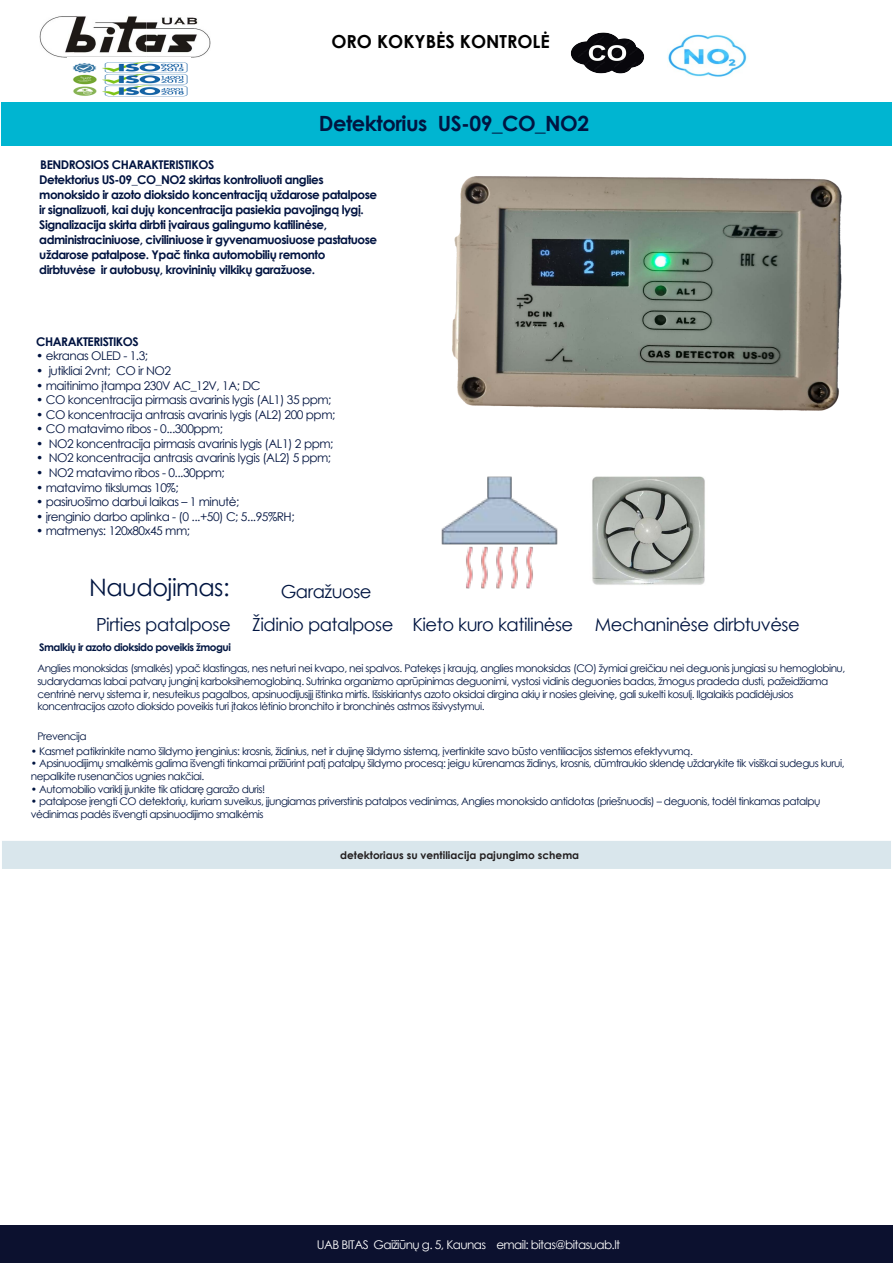
<style>
.page{position:relative;width:893px;height:1263px;background:#fff}
.page>*{position:absolute;margin:0;border:0;box-sizing:border-box;transform-origin:0 0}
.t1{font:24px "Century Gothic";letter-spacing:-.02em;color:#001541}
.t2{font:700 21px "Century Gothic";letter-spacing:-.025em;color:#001541}
.t3{font:18px/32.8px "Century Gothic";letter-spacing:-.025em;color:#001541}
.t4{font:700 18px "Century Gothic";color:#000}
.t5{font:12px "Century Gothic";letter-spacing:-.04em;color:#001340}
.t6{font:700 12px/15px "Century Gothic";letter-spacing:-.04em;color:#001340}
.t7{font:12px "Century Gothic";letter-spacing:-.05em;color:#fff}
.t8{font:10.5px/12.6px "Century Gothic";letter-spacing:-.045em;color:#001541}
.t9{font:700 10.5px "Century Gothic";color:#221e1f}
.t10{font:700 10.5px "Century Gothic";letter-spacing:-.045em;color:#001541}
.s1{font-weight:700}
</style>
<div class="page">
<div style="left:0;top:1226px;width:893px;height:37px;background:#0c112f"></div>
<div style="left:1px;top:102px;width:891px;height:44px;background:#00b5d1"></div>
<div style="left:2px;top:841px;width:889px;height:28px;background:#d9e6ec"></div>
<img style="left:40px;top:16px;width:170px;height:41px">
<img style="left:72px;top:61px;width:116px;height:36px">
<img style="left:441px;top:526px;width:117px;height:63px">
<img style="left:570px;top:32px;width:75px;height:42px">
<img style="left:592px;top:526px;width:113px;height:59px">
<img style="left:668px;top:34px;width:79px;height:43px">
<img style="left:446px;top:176px;width:396px;height:350px">
<h3 class="t4" style="left:331px;top:28px;width:220px">ORO KOKYBĖS KONTROLĖ</h3>
<h2 class="t2" style="left:319px;top:108px;width:272px">Detektorius US-09_CO_NO2</h2>
<p class="t6" style="left:39px;top:157px;width:339px">BENDROSIOS CHARAKTERISTIKOS<br>Detektorius US-09_CO_NO2 skirtas kontroliuoti anglies monoksido ir azoto dioksido koncentraciją uždarose patalpose ir signalizuoti, kai dujų koncentracija pasiekia pavojingą lygį.<br>Signalizacija skirta dirbti įvairaus galingumo katilinėse, administraciniuose, civiliniuose ir gyvenamuosiuose pastatuose uždarose patalpose. Ypač tinka automobilių remonto dirbtuvėse ir autobusų, krovininių vilkikų garažuose.</p>
<p class="t6" style="left:36px;top:333px;width:104px">CHARAKTERISTIKOS</p>
<p class="t5" style="left:36px;top:348px;width:113px"><span class="s1">•</span> ekranas OLED - 1.3;</p>
<p class="t5" style="left:36px;top:362px;width:136px"><span class="s1">•</span> jutikliai 2vnt; CO ir NO2</p>
<p class="t5" style="left:36px;top:377px;width:226px"><span class="s1">•</span> maitinimo įtampa 230V AC_12V, 1A; DC</p>
<p class="t5" style="left:36px;top:391px;width:297px"><span class="s1">•</span> CO koncentracija pirmasis avarinis lygis (AL1) 35 ppm;</p>
<p class="t5" style="left:36px;top:406px;width:301px"><span class="s1">•</span> CO koncentracija antrasis avarinis lygis (AL2) 200 ppm;</p>
<p class="t5" style="left:36px;top:421px;width:188px"><span class="s1">•</span> CO matavimo ribos - 0...300ppm;</p>
<p class="t5" style="left:36px;top:435px;width:299px"><span class="s1">•</span> NO2 koncentracija pirmasis avarinis lygis (AL1) 2 ppm;</p>
<p class="t5" style="left:36px;top:450px;width:297px"><span class="s1">•</span> NO2 koncentracija antrasis avarinis lygis (AL2) 5 ppm;</p>
<p class="t5" style="left:36px;top:464px;width:190px"><span class="s1">•</span> NO2 matavimo ribos - 0...30ppm;</p>
<p class="t5" style="left:36px;top:479px;width:144px"><span class="s1">•</span> matavimo tikslumas 10%;</p>
<p class="t5" style="left:36px;top:493px;width:205px"><span class="s1">•</span> pasiruošimo darbui laikas – 1 minutė;</p>
<p class="t5" style="left:36px;top:508px;width:260px"><span class="s1">•</span> įrenginio darbo aplinka - (0 ...+50) C; 5...95%RH;</p>
<p class="t5" style="left:36px;top:522px;width:155px"><span class="s1">•</span> matmenys: 120x80x45 mm;</p>
<h1 class="t1" style="left:89px;top:570px;width:142px">Naudojimas:</h1>
<h3 class="t3" style="left:96px;top:574px;width:705px;text-indent:185px">Garažuose<br>Pirties patalpose Židinio patalpose Kieto kuro katilinėse Mechaninėse dirbtuvėse</h3>
<p class="t10" style="left:39px;top:639px;width:193px">Smalkių ir azoto dioksido poveikis žmogui</p>
<p class="t8" style="left:37px;top:662px;width:809px">Anglies monoksidas (smalkės) ypač klastingas, nes neturi nei kvapo, nei spalvos. Patekęs į kraują, anglies monoksidas (CO) žymiai greičiau nei deguonis jungiasi su hemoglobinu, sudarydamas labai patvarų junginį karboksihemoglobiną. Sutrinka organizmo aprūpinimas deguonimi, vystosi vidinis deguonies badas, žmogus pradeda dusti, pažeidžiama centrinė nervų sistema ir, nesuteikus pagalbos, apsinuodijusįjį ištinka mirtis. Išsiskiriantys azoto oksidai dirgina akių ir nosies gleivinę, gali sukelti kosulį. Ilgalaikis padidėjusios koncentracijos azoto dioksido poveikis turi įtakos lėtinio bronchito ir bronchinės astmos išsivystymui.</p>
<p class="t8" style="left:37px;top:729px;width:51px">Prevencija</p>
<p class="t8" style="left:31px;top:744px;width:664px">• Kasmet patikrinkite namo šildymo įrenginius: krosnis, židinius, net ir dujinę šildymo sistemą, įvertinkite savo būsto ventiliacijos sistemos efektyvumą.</p>
<p class="t8" style="left:31px;top:757px;width:815px">• Apsinuodijimų smalkėmis galima išvengti tinkamai prižiūrint patį patalpų šildymo procesą: jeigu kūrenamas židinys, krosnis, dūmtraukio sklendę uždarykite tik visiškai sudegus kurui, nepalikite rusenančios ugnies nakčiai.</p>
<p class="t8" style="left:31px;top:782px;width:236px">• Automobilio variklį įjunkite tik atidarę garažo duris!</p>
<p class="t8" style="left:31px;top:795px;width:791px">• patalpose įrengti CO detektorių, kuriam suveikus, įjungiamas priverstinis patalpos vedinimas, Anglies monoksido antidotas (priešnuodis) – deguonis, todėl tinkamas patalpų vėdinimas padės išvengti apsinuodijimo smalkėmis</p>
<p class="t9" style="left:340px;top:847px;width:241px">detektoriaus su ventiliacija pajungimo schema</p>
<p class="t7" style="left:317px;top:1236px;width:305px">UAB BITAS Gaižiūnų g. 5, Kaunas email: bitas@bitasuab.lt</p>
</div>
